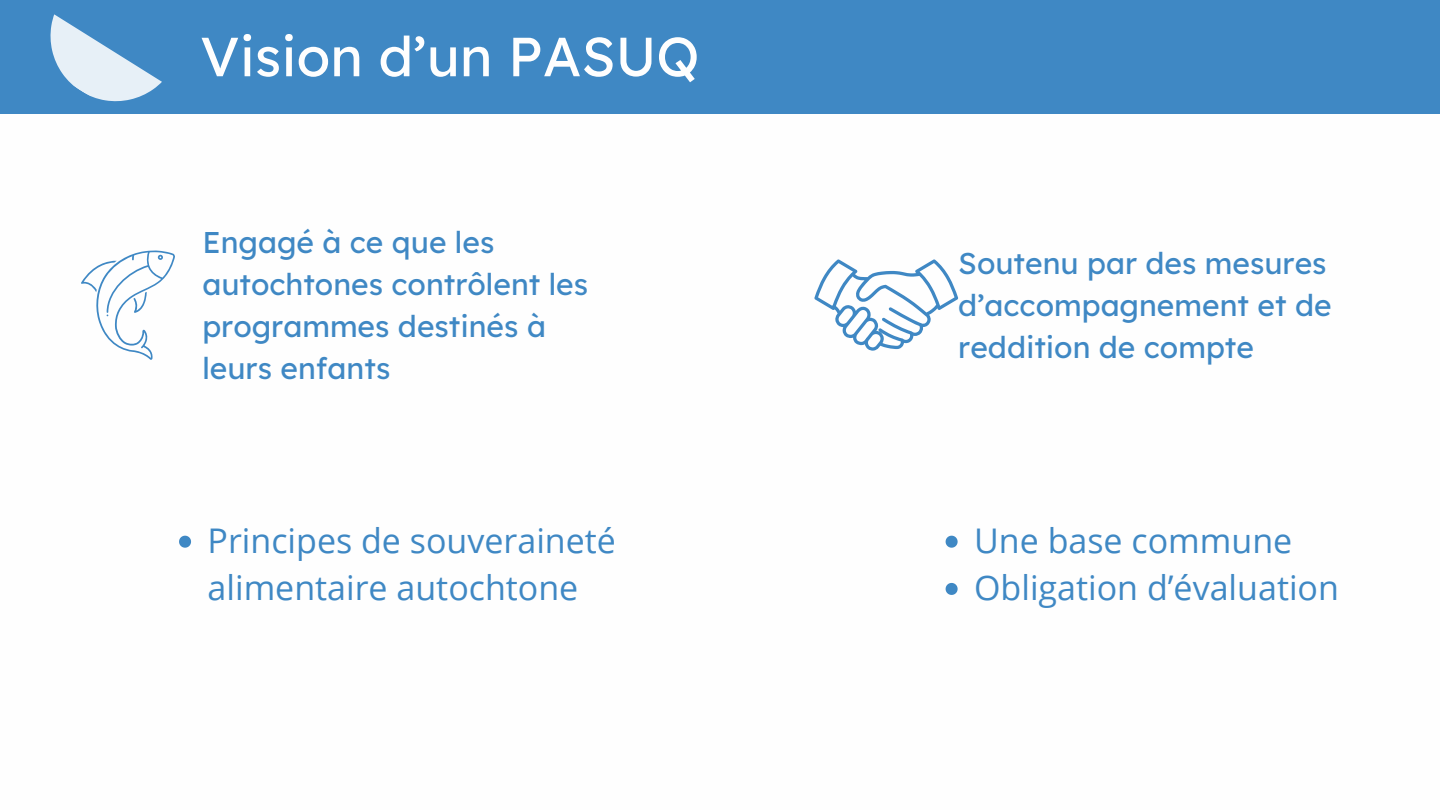
<style>
.page{position:relative;width:1440px;height:810px;background:#fff}
.page>*{position:absolute;margin:0;border:0;box-sizing:border-box;transform-origin:0 0}
.t1{font:55px "Lexend Deca";color:#fefefe}
.t2{font:34px/47.2px "Open Sans";color:#3f88c4}
.t3{font:30px/42px "Lexend Deca";color:#3f88c4}
</style>
<div class="page">
<div style="left:0;top:0;width:1440px;height:114px;background:#3f88c4"></div>
<svg style="left:50px;top:14px;width:112px;height:88px"></svg>
<svg style="left:81px;top:250px;width:94px;height:110px"></svg>
<svg style="left:814px;top:259px;width:144px;height:92px"></svg>
<svg style="left:946px;top:536px;width:12px;height:12px"></svg>
<svg style="left:946px;top:583px;width:12px;height:12px"></svg>
<svg style="left:179px;top:536px;width:12px;height:12px"></svg>
<h1 class="t1" style="left:200px;top:21px;width:501px">Vision d’un PASUQ</h1>
<p class="t3" style="left:202px;top:221px;width:387px">Engagé à ce que les autochtones contrôlent les programmes destinés à leurs enfants</p>
<p class="t2" style="left:208px;top:516px;width:410px">Principes de souveraineté alimentaire autochtone</p>
<p class="t3" style="left:958px;top:242px;width:375px">Soutenu par des mesures d’accompagnement et de reddition de compte</p>
<p class="t2" style="left:974px;top:516px;width:320px">Une base commune</p>
<p class="t2" style="left:974px;top:563px;width:366px">Obligation d’évaluation</p>
</div>
